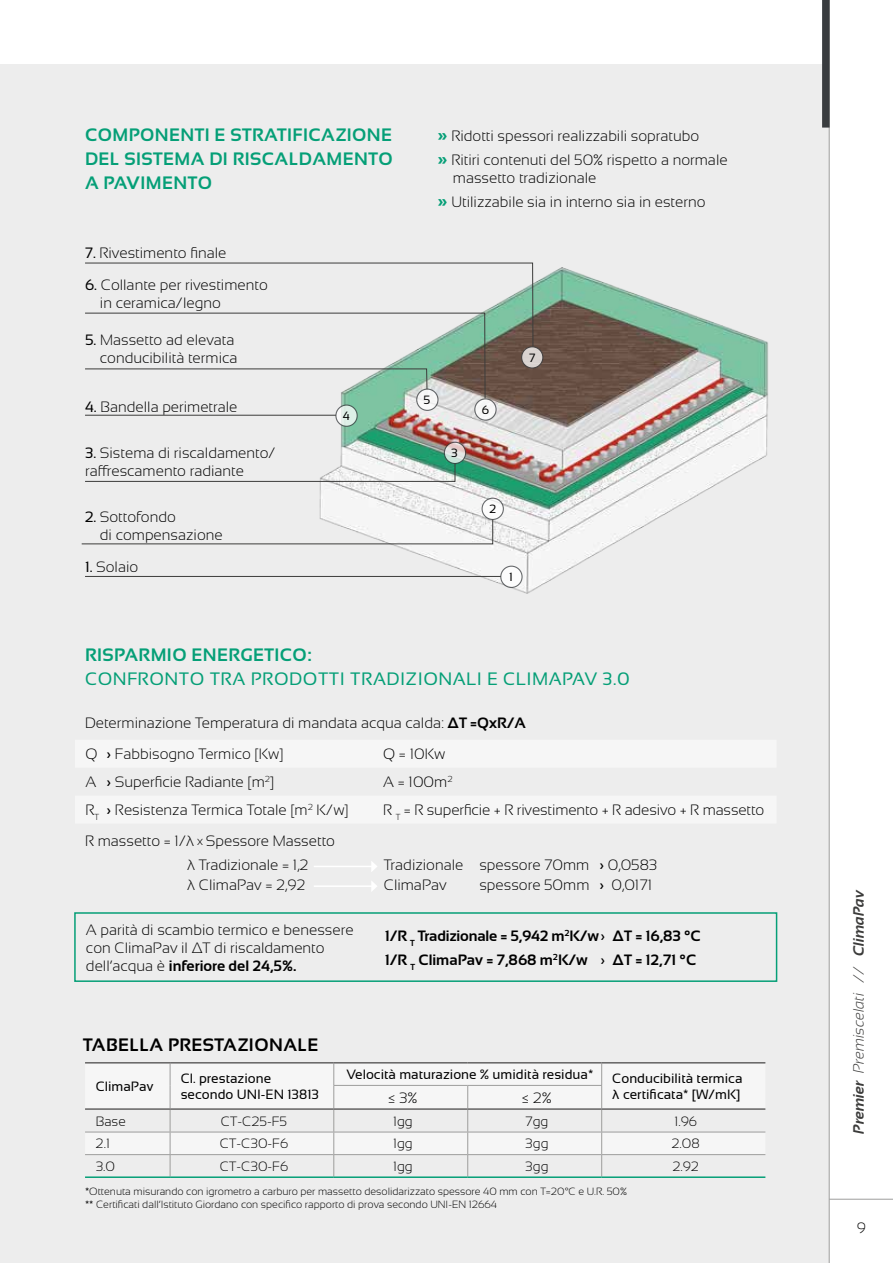
<style>
.page{position:relative;width:893px;height:1263px;background:#fff}
.page>*{position:absolute;margin:0;border:0;box-sizing:border-box;transform-origin:0 0}
.t1{font:700 18px/24px "Sansation";letter-spacing:.025em;color:#059f77;text-align:justify}
.t2{font:18px "Sansation";letter-spacing:.025em;color:#059f77}
.t3{font:700 18px "Sansation";letter-spacing:.025em;color:#000}
.t4{font:300 15px/18px "Sansation";color:#000}
.t5{font:700 15px/24px "Sansation";color:#000}
.t6{font:italic 700 15px "Sansation";color:#3c3c3b}
.t7{font:13.5px/16.2px "Sansation";color:#000}
.t8{font:300 13.5px "Sansation";color:#000}
.t9{font:12px "Sansation";color:#000}
.t10{font:300 10.5px/12.6px "Sansation";color:#000}
.s1{font-weight:400}
.s2{font-weight:700;font-size:18px;color:#059f77}
.s3{font-weight:700}
.s4{font-size:12px}
.s5{font-weight:300}
</style>
<div class="page">
<div style="left:0;top:64px;width:829px;height:1199px;background:#ededed"></div>
<hr style="left:829px;top:0;width:1px;height:1263px;background:#9d9d9c">
<hr style="left:829px;top:1199px;width:64px;height:1px;background:#9d9d9c">
<div style="left:822px;top:0;width:8px;height:128px;background:#393c3f"></div>
<div style="left:74px;top:912px;width:703px;height:70px;border:2px solid #059f77"></div>
<hr style="left:0;top:0;width:1px;height:1263px;background:#393c3f">
<img style="left:273px;top:267px;width:496px;height:327px">
<svg style="left:522px;top:347px;width:21px;height:21px"></svg>
<div style="left:521px;top:346px;width:22px;height:23px;border:1px solid #393c3f;border-radius:50%"></div>
<svg style="left:475px;top:399px;width:21px;height:21px"></svg>
<div style="left:474px;top:398px;width:23px;height:23px;border:1px solid #393c3f;border-radius:50%"></div>
<svg style="left:417px;top:389px;width:21px;height:21px"></svg>
<div style="left:416px;top:388px;width:23px;height:23px;border:1px solid #393c3f;border-radius:50%"></div>
<svg style="left:336px;top:405px;width:21px;height:21px"></svg>
<div style="left:335px;top:404px;width:23px;height:23px;border:1px solid #393c3f;border-radius:50%"></div>
<svg style="left:444px;top:442px;width:22px;height:21px"></svg>
<div style="left:444px;top:442px;width:22px;height:22px;border:1px solid #393c3f;border-radius:50%"></div>
<div style="left:482px;top:498px;width:21px;height:21px;background:#fff;border-radius:50%"></div>
<div style="left:481px;top:498px;width:23px;height:22px;border:1px solid #393c3f;border-radius:50%"></div>
<div style="left:501px;top:566px;width:21px;height:21px;background:#fff;border-radius:50%"></div>
<div style="left:500px;top:566px;width:23px;height:22px;border:1px solid #393c3f;border-radius:50%"></div>
<hr style="left:85px;top:576px;width:416px;height:1px;background:#3c3c3b">
<svg style="left:85px;top:262px;width:449px;height:137px"></svg>
<hr style="left:85px;top:415px;width:251px;height:1px;background:#3c3c3b">
<svg style="left:85px;top:463px;width:371px;height:19px"></svg>
<svg style="left:81px;top:519px;width:412px;height:26px"></svg>
<svg style="left:85px;top:1063px;width:680px;height:91px;fill:#f6f6f6"></svg>
<hr style="left:85px;top:1132px;width:85px;height:1px;background:#9d9d9c">
<hr style="left:170px;top:1132px;width:164px;height:1px;background:#9d9d9c">
<hr style="left:334px;top:1132px;width:134px;height:1px;background:#9d9d9c">
<hr style="left:468px;top:1132px;width:134px;height:1px;background:#9d9d9c">
<hr style="left:602px;top:1132px;width:163px;height:1px;background:#9d9d9c">
<hr style="left:85px;top:1154px;width:85px;height:1px;background:#9d9d9c">
<hr style="left:170px;top:1154px;width:164px;height:1px;background:#9d9d9c">
<svg style="left:170px;top:1063px;width:1px;height:113px"></svg>
<hr style="left:334px;top:1154px;width:134px;height:1px;background:#9d9d9c">
<svg style="left:333px;top:1063px;width:1px;height:113px"></svg>
<hr style="left:468px;top:1154px;width:134px;height:1px;background:#9d9d9c">
<svg style="left:467px;top:1086px;width:1px;height:90px"></svg>
<hr style="left:602px;top:1154px;width:163px;height:1px;background:#9d9d9c">
<svg style="left:601px;top:1063px;width:1px;height:113px"></svg>
<hr style="left:333px;top:1085px;width:135px;height:1px;background:#9d9d9c">
<hr style="left:468px;top:1085px;width:134px;height:1px;background:#9d9d9c">
<hr style="left:85px;top:1108px;width:85px;height:2px;background:#646363">
<hr style="left:170px;top:1108px;width:164px;height:2px;background:#646363">
<hr style="left:602px;top:1108px;width:163px;height:2px;background:#646363">
<hr style="left:334px;top:1108px;width:134px;height:2px;background:#646363">
<hr style="left:468px;top:1108px;width:134px;height:2px;background:#646363">
<hr style="left:85px;top:1062px;width:85px;height:1px;background:#646363">
<hr style="left:170px;top:1062px;width:164px;height:1px;background:#646363">
<hr style="left:334px;top:1062px;width:134px;height:1px;background:#646363">
<hr style="left:468px;top:1062px;width:134px;height:1px;background:#646363">
<hr style="left:602px;top:1062px;width:163px;height:1px;background:#646363">
<hr style="left:85px;top:1176px;width:85px;height:2px;background:#059f77">
<hr style="left:170px;top:1176px;width:164px;height:2px;background:#059f77">
<hr style="left:334px;top:1176px;width:134px;height:2px;background:#059f77">
<hr style="left:468px;top:1176px;width:134px;height:2px;background:#059f77">
<hr style="left:602px;top:1176px;width:163px;height:2px;background:#059f77">
<hr style="left:314px;top:866px;width:58px;height:1px;background:#fff">
<svg style="left:371px;top:861px;width:6px;height:11px"></svg>
<hr style="left:314px;top:885px;width:58px;height:2px;background:#fff">
<svg style="left:371px;top:881px;width:6px;height:10px"></svg>
<p class="t1" style="left:85px;top:122px;width:309px">COMPONENTI E STRATIFICAZIONE DEL SISTEMA DI RISCALDAMENTO A PAVIMENTO</p>
<p class="t4" style="left:85px;top:244px;width:143px"><span class="s1">7.</span> Rivestimento finale</p>
<p class="t4" style="left:100px;top:275px;width:169px;text-indent:-15px"><span class="s1">6.</span> Collante per rivestimento in ceramica/legno</p>
<p class="t4" style="left:85px;top:331px;width:154px;text-align:right"><span class="s1">5.</span> Massetto ad elevata conducibilità termica</p>
<p class="t4" style="left:85px;top:398px;width:154px"><span class="s1">4.</span> Bandella perimetrale</p>
<p class="t4" style="left:85px;top:444px;width:192px"><span class="s1">3.</span> Sistema di riscaldamento/ raffrescamento radiante</p>
<p class="t4" style="left:100px;top:508px;width:124px;text-indent:-15px"><span class="s1">2.</span> Sottofondo<br>di compensazione</p>
<p class="t4" style="left:85px;top:558px;width:55px"><span class="s1">1.</span> Solaio</p>
<p class="t9" style="left:343px;top:409px;width:9px">4</p>
<p class="t4" style="left:438px;top:123px;width:291px;line-height:24px"><span class="s2">»</span> Ridotti spessori realizzabili sopratubo<br><span class="s2">»</span> Ritiri contenuti del 50% rispetto a normale</p>
<p class="t4" style="left:438px;top:165px;width:269px;line-height:24px;text-indent:15px">massetto tradizionale<br><span class="s2">»</span> Utilizzabile sia in interno sia in esterno</p>
<p class="t9" style="left:424px;top:393px;width:8px">5</p>
<p class="t9" style="left:451px;top:446px;width:8px">3</p>
<p class="t9" style="left:482px;top:403px;width:9px">6</p>
<p class="t9" style="left:529px;top:351px;width:8px">7</p>
<p class="t9" style="left:489px;top:502px;width:8px">2</p>
<p class="t9" style="left:509px;top:570px;width:5px">1</p>
<p class="t1" style="left:85px;top:643px;width:228px">RISPARMIO ENERGETICO:</p>
<p class="t2" style="left:85px;top:669px;width:546px">CONFRONTO TRA PRODOTTI TRADIZIONALI E CLIMAPAV 3.0</p>
<p class="t4" style="left:85px;top:714px;width:442px">Determinazione Temperatura di mandata acqua calda: <span class="s3">ΔT =QxR/A</span></p>
<p class="t4" style="left:86px;top:745px;width:200px">Q <span class="s1">›</span> Fabbisogno Termico [Kw]</p>
<p class="t4" style="left:383px;top:745px;width:64px">Q = 10Kw</p>
<p class="t4" style="left:86px;top:773px;width:190px">A <span class="s1">›</span> Superficie Radiante [m<sup>2</sup>]</p>
<p class="t4" style="left:383px;top:773px;width:71px">A = 100m<sup>2</sup></p>
<p class="t4" style="left:86px;top:801px;width:265px">R<sub>T</sub> <span class="s1">›</span> Resistenza Termica Totale [m<sup>2</sup> K/w]</p>
<p class="t4" style="left:383px;top:801px;width:383px">R <sub>T</sub> = R superficie + R rivestimento + R adesivo + R massetto</p>
<p class="t4" style="left:187px;top:829px;width:149px;line-height:24px;text-indent:-102px">R massetto = 1/λ <span class="s4">x</span> Spessore Massetto λ Tradizionale = 1,2</p>
<p class="t4" style="left:187px;top:875px;width:120px">λ ClimaPav = 2,92</p>
<p class="t4" style="left:384px;top:855px;width:275px;line-height:19.5px">Tradizionale spessore 70mm <span class="s1">›</span> 0,0583<br>ClimaPav</p>
<p class="t4" style="left:479px;top:875px;width:174px">spessore 50mm <span class="s1">›</span> 0,0171</p>
<p class="t5" style="left:385px;top:923px;width:317px">1/R <sub>T</sub> Tradizionale = 5,942 m<sup>2</sup>K/w<span class="s1">›</span> ΔT = 16,83 °C<br>1/R <sub>T</sub> ClimaPav = 7,868 m<sup>2</sup>K/w <span class="s1">›</span> ΔT = 12,71 °C</p>
<p class="t4" style="left:86px;top:920px;width:269px">A parità di scambio termico e benessere con ClimaPav il ΔT di riscaldamento dell’acqua è <span class="s3">inferiore del 24,5%.</span></p>
<p class="t3" style="left:83px;top:1035px;width:237px">TABELLA PRESTAZIONALE</p>
<p class="t7" style="left:96px;top:1078px;width:59px">ClimaPav</p>
<p class="t7" style="left:181px;top:1070px;width:140px">Cl. prestazione secondo UNI-EN 13813</p>
<p class="t7" style="left:346px;top:1066px;width:248px">Velocità maturazione % umidità residua*</p>
<p class="t7" style="left:612px;top:1070px;width:132px">Conducibilità termica λ certificata* [W/mK]</p>
<p class="t4" style="left:388px;top:1088px;width:31px">≤ 3%</p>
<p class="t4" style="left:522px;top:1088px;width:31px">≤ 2%</p>
<p class="t8" style="left:96px;top:1113px;width:32px">Base</p>
<p class="t8" style="left:221px;top:1113px;width:68px">CT-C25-F5</p>
<p class="t8" style="left:393px;top:1113px;width:21px">1gg</p>
<p class="t8" style="left:525px;top:1113px;width:25px">7gg</p>
<p class="t8" style="left:674px;top:1113px;width:24px">1.96</p>
<p class="t8" style="left:96px;top:1136px;width:16px">2.1</p>
<p class="t8" style="left:220px;top:1136px;width:70px">CT-C30-F6</p>
<p class="t8" style="left:393px;top:1136px;width:21px">1gg</p>
<p class="t8" style="left:525px;top:1136px;width:25px">3gg</p>
<p class="t8" style="left:671px;top:1136px;width:30px">2.08</p>
<p class="t8" style="left:96px;top:1158px;width:21px">3.0</p>
<p class="t8" style="left:220px;top:1158px;width:70px">CT-C30-F6</p>
<p class="t8" style="left:393px;top:1158px;width:21px">1gg</p>
<p class="t8" style="left:525px;top:1158px;width:25px">3gg</p>
<p class="t8" style="left:672px;top:1158px;width:28px">2.92</p>
<p class="t10" style="left:85px;top:1185px;width:543px">*Ottenuta misurando con igrometro a carburo per massetto desolidarizzato spessore 40 mm con T=20°C e U.R. 50% ** Certificati dall’Istituto Giordano con specifico rapporto di prova secondo UNI-EN 12664</p>
<p class="t6" style="left:850px;top:1134px;width:245px;rotate:-90deg">Premier <span class="s5">Premiscelati //</span> ClimaPav</p>
<p class="t4" style="left:857px;top:1219px;width:10px">9</p>
</div>
